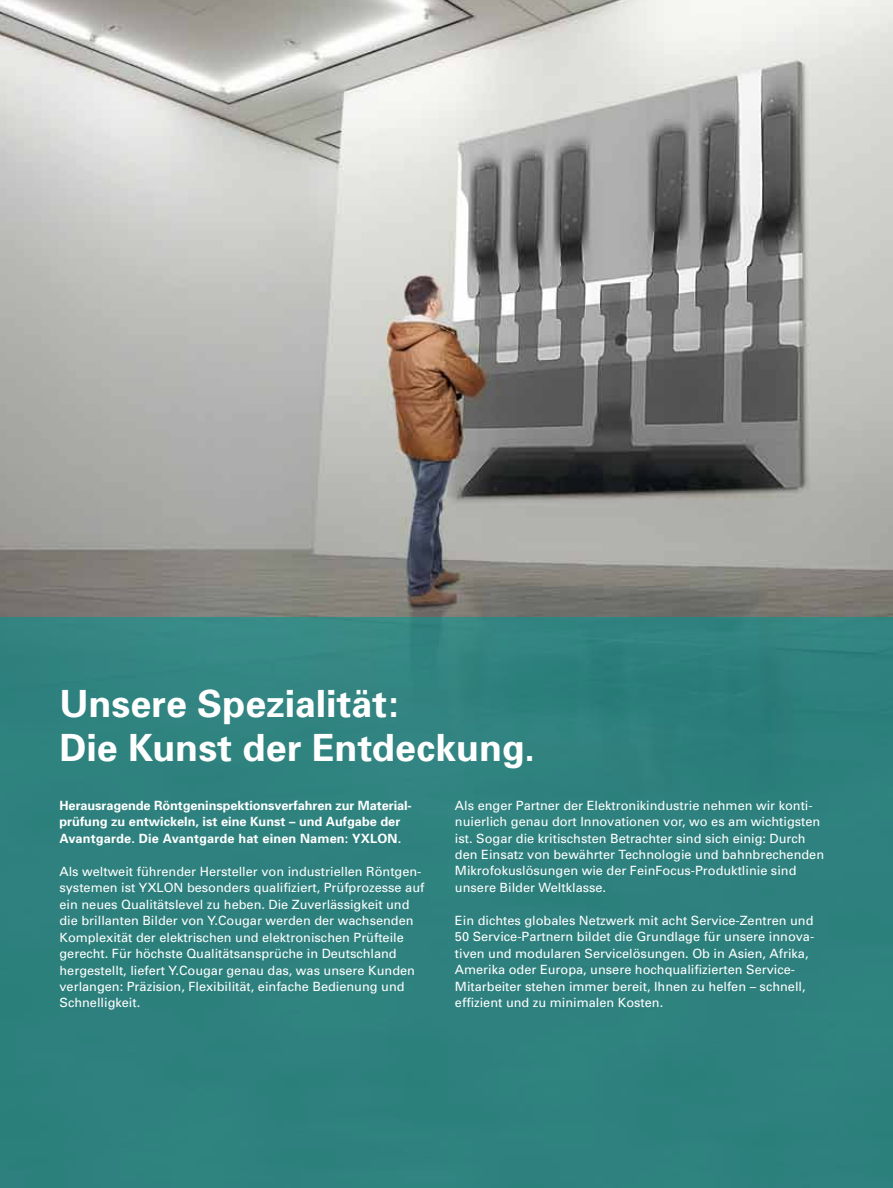
<style>
.page{position:relative;width:893px;height:1188px;background:#fff}
.page>*{position:absolute;margin:0;border:0;box-sizing:border-box;transform-origin:0 0}
.t1{font:700 37.5px/43.5px "Univers";color:#fff}
.t2{font:12.75px/16.5px "Univers";color:#fff}
.t3{font:700 12.75px/16.5px "Univers";color:#fff}
</style>
<div class="page">
<img style="left:0;top:0;width:893px;height:617px">
<div style="left:0;top:617px;width:893px;height:571px;background:#2e817e"></div>
<h1 class="t1" style="left:60px;top:682px;width:477px">Unsere Spezialität:<br>Die Kunst der Entdeckung.</h1>
<p class="t3" style="left:60px;top:797px;width:354px">Herausragende Röntgeninspektionsverfahren zur Material&shy;prüfung zu entwickeln, ist eine Kunst – und Aufgabe der<br>Avantgarde. Die Avantgarde hat einen Namen: YXLON.</p>
<p class="t2" style="left:60px;top:863px;width:366px">Als weltweit führender Hersteller von industriellen Röntgen&shy;systemen ist YXLON besonders qualifiziert, Prüfprozesse auf ein neues Qualitätslevel zu heben. Die Zuverlässigkeit und die brillanten Bilder von Y.Cougar werden der wachsenden Komplexität der elektrischen und elektronischen Prüfteile gerecht. Für höchste Qualitätsansprüche in Deutschland hergestellt, liefert Y.Cougar genau das, was unsere Kunden verlangen: Präzision, Flexibilität, einfache Bedienung und Schnelligkeit.</p>
<p class="t2" style="left:455px;top:797px;width:371px">Als enger Partner der Elektronikindustrie nehmen wir konti&shy;nuierlich genau dort Innovationen vor, wo es am wichtigsten ist. Sogar die kritischsten Betrachter sind sich einig: Durch den Einsatz von bewährter Technologie und bahnbrechenden Mikrofokuslösungen wie der FeinFocus-Produktlinie sind unsere Bilder Weltklasse.</p>
<p class="t2" style="left:455px;top:912px;width:361px">Ein dichtes globales Netzwerk mit acht Service-Zentren und 50 Service-Partnern bildet die Grundlage für unsere innova&shy;tiven und modularen Servicelösungen. Ob in Asien, Afrika, Amerika oder Europa, unsere hochqualifizierten Service-Mitarbeiter stehen immer bereit, Ihnen zu helfen – schnell, effizient und zu minimalen Kosten.</p>
</div>
